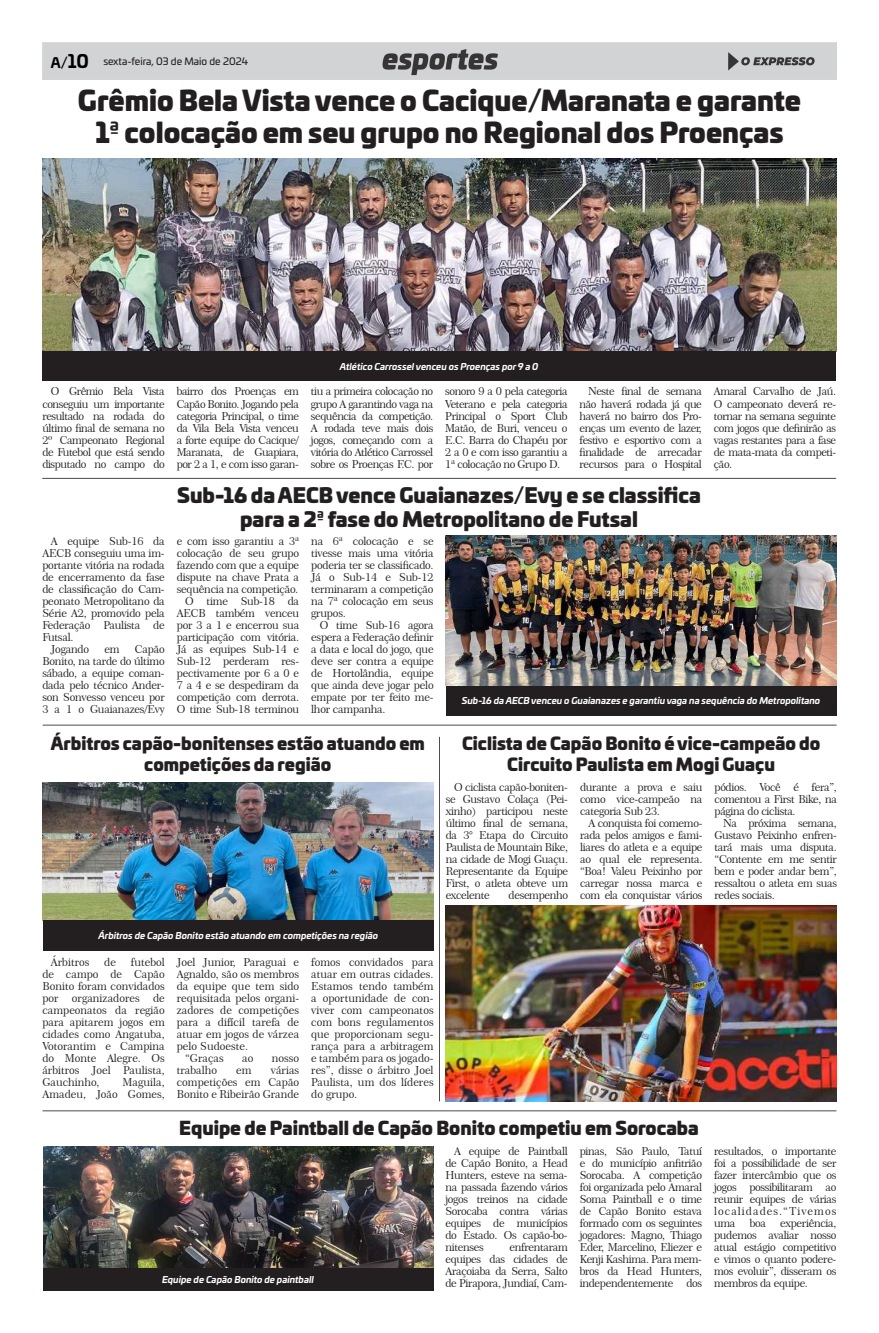
<style>
.page{position:relative;width:879px;height:1333px;background:#fff}
.page>*{position:absolute;margin:0;border:0;box-sizing:border-box;transform-origin:0 0}
.t1{font:900 27px/32.4px "Univia Pro";color:#231f20;text-align:center}
.t2{font:900 20px/24px "Univia Pro";color:#231f20;text-align:center}
.t3{font:900 18px "Univia Pro";color:#231f20}
.t4{font:900 17px/20.4px "Univia Pro";color:#231f20;text-align:center}
.t5{font:11px/12px "Century 751 BT Roman No 2 B";letter-spacing:-.02em;color:#231f20;text-align:justify}
.t6{font:11px/12px "Century 751 BT Roman No 2 B";color:#231f20;text-align:right}
.t7{font:10px "Univia Pro";color:#231f20}
.t8{font:italic 700 9px "Univia Pro";color:#fff}
.s1{font-weight:700;font-size:14px;color:#000001}
.s2{font-weight:700;font-size:18px;color:#000001}
</style>
<div class="page">
<img style="left:42px;top:43px;width:794px;height:36px">
<img style="left:43px;top:158px;width:793px;height:193px">
<hr style="left:42px;top:478px;width:794px;height:1px;background:#4a4d4f">
<div style="left:446px;top:685px;width:390px;height:31px;background:#231f20"></div>
<img style="left:445px;top:536px;width:391px;height:149px">
<div style="left:42px;top:351px;width:794px;height:30px;background:#231f20"></div>
<img style="left:42px;top:782px;width:392px;height:138px">
<img style="left:43px;top:1146px;width:391px;height:122px">
<div style="left:43px;top:920px;width:391px;height:31px;background:#231f20"></div>
<hr style="left:43px;top:724px;width:793px;height:1px;background:#4a4d4f">
<img style="left:446px;top:905px;width:390px;height:196px">
<hr style="left:43px;top:1110px;width:793px;height:1px;background:#4a4d4f">
<hr style="left:439px;top:736px;width:1px;height:365px;background:#4a4d4f">
<div style="left:43px;top:1268px;width:390px;height:22px;background:#231f20"></div>
<p class="t7" style="left:51px;top:54px;width:199px"><span class="s1">A/</span><span class="s2">10</span> sexta-feira, 03 de Maio de 2024</p>
<h1 class="t1" style="left:78px;top:82px;width:724px">Grêmio Bela Vista vence o Cacique/Maranata e garante<br>1ª colocação em seu grupo no Regional dos Proenças</h1>
<p class="t8" style="left:340px;top:359px;width:200px">Atlético Carrossel venceu os Proenças por 9 a 0</p>
<p class="t5" style="left:42px;top:385px;width:124px;text-indent:9px">O Grêmio Bela Vista conseguiu um importante resultado na rodada do último final de semana no 2º Campeonato Regional de Futebol que está sendo disputado no campo do</p>
<p class="t5" style="left:177px;top:385px;width:124px">bairro dos Proenças em Capão Bonito. Jogando pela categoria Principal, o time da Vila Bela Vista venceu a forte equipe do Cacique/ Maranata, de Guapiara, por 2 a 1, e com isso garan-</p>
<p class="t5" style="left:311px;top:385px;width:124px">tiu a primeira colocação no grupo A garantindo vaga na sequência da competição.<br>A rodada teve mais dois jogos, começando com a vitória do Atlético Carrossel sobre os Proenças F.C. por</p>
<p class="t5" style="left:445px;top:385px;width:124px">sonoro 9 a 0 pela categoria Veterano e pela categoria Principal o Sport Club Matão, de Buri, venceu o E.C. Barra do Chapéu por 2 a 0 e com isso garantiu a 1ª colocação no Grupo D.</p>
<p class="t5" style="left:579px;top:385px;width:124px;text-indent:9px">Neste final de semana não haverá rodada já que haverá no bairro dos Pro&shy;enças um evento de lazer, festivo e esportivo com a finalidade de arrecadar recursos para o Hospital</p>
<p class="t5" style="left:714px;top:385px;width:124px">Amaral Carvalho de Jaú.<br>O campeonato deverá re&shy;tornar na semana seguinte com jogos que definirão as vagas restantes para a fase de mata-mata da competi&shy;ção.</p>
<p class="t5" style="left:51px;top:535px;width:115px">A equipe Sub-16 da</p>
<p class="t5" style="left:42px;top:547px;width:124px">AECB conseguiu uma im-</p>
<p class="t5" style="left:42px;top:559px;width:124px">portante vitória na rodada</p>
<p class="t5" style="left:42px;top:571px;width:124px">de encerramento da fase</p>
<p class="t5" style="left:42px;top:583px;width:124px">de classificação do Cam-</p>
<p class="t5" style="left:42px;top:595px;width:124px">peonato Metropolitano da</p>
<p class="t5" style="left:42px;top:607px;width:124px">Série A2, promovido pela</p>
<p class="t5" style="left:42px;top:619px;width:124px">Federação Paulista de</p>
<p class="t5" style="left:42px;top:631px;width:33px">Futsal.</p>
<p class="t5" style="left:51px;top:643px;width:40px">Jogando</p>
<p class="t5" style="left:104px;top:643px;width:17px">em</p>
<p class="t5" style="left:42px;top:643px;width:124px;text-indent:93px">Capão Bonito, na tarde do último sábado, a equipe coman&shy;dada pelo técnico Ander&shy;son Sonvesso venceu por 3 a 1 o Guaianazes/Evy</p>
<h2 class="t2" style="left:177px;top:482px;width:525px">Sub-16 da AECB vence Guaianazes/Evy e se classifica para a 2ª fase do Metropolitano de Futsal</h2>
<p class="t5" style="left:177px;top:535px;width:124px;text-align:right">e com isso garantiu a 3ª colocação de seu grupo fazendo com que a equipe dispute na chave Prata a sequência na competição.<br>O time Sub-18 da<br>AECB também venceu por 3 a 1 e encerrou sua participação com vitória.<br>Já as equipes Sub-14 e<br>Sub-12 perderam res&shy;pectivamente por 6 a 0 e<br>7 a 4 e se despediram da competição com derrota.<br>O time Sub-18 terminou</p>
<p class="t5" style="left:311px;top:535px;width:124px">na 6ª colocação e se tivesse mais uma vitória poderia ter se classificado.<br>Já o Sub-14 e Sub-12 terminaram a competição na 7ª colocação em seus grupos.</p>
<p class="t5" style="left:311px;top:619px;width:124px;text-indent:9px">O time Sub-16 agora espera a Federação definir a data e local do jogo, que deve ser contra a equipe de Hortolândia, equipe que ainda deve jogar pelo empate por ter feito me&shy;lhor campanha.</p>
<p class="t8" style="left:462px;top:693px;width:360px">Sub-16 da AECB venceu o Guaianazes e garantiu vaga na sequência do Metropolitano</p>
<h3 class="t4" style="left:51px;top:732px;width:375px">Árbitros capão-bonitenses estão atuando em competições da região</h3>
<p class="t8" style="left:98px;top:928px;width:281px">Árbitros de Capão Bonito estão atuando em competições na região</p>
<p class="t6" style="left:51px;top:955px;width:40px">Árbitros</p>
<p class="t5" style="left:104px;top:955px;width:13px">de</p>
<p class="t5" style="left:42px;top:955px;width:124px;text-indent:88px">futebol de campo de Capão Bonito foram convidados por organizadores de campeonatos da região para apitarem jogos em cidades como Angatuba, Votorantim e Campina do Monte Alegre. Os árbitros Joel Paulista, Gauchinho,</p>
<p class="t6" style="left:42px;top:1075px;width:124px">Maguila,<br>Amadeu, João Gomes,</p>
<p class="t6" style="left:177px;top:955px;width:124px">Joel Junior, Paraguai e</p>
<p class="t6" style="left:177px;top:967px;width:124px">Agnaldo, são os membros</p>
<p class="t6" style="left:177px;top:979px;width:124px">da equipe que tem sido</p>
<p class="t6" style="left:177px;top:991px;width:124px">requisitada pelos organi-</p>
<p class="t6" style="left:177px;top:1003px;width:124px">zadores de competições</p>
<p class="t6" style="left:177px;top:1015px;width:124px">para a difícil tarefa de</p>
<p class="t6" style="left:177px;top:1027px;width:124px">atuar em jogos de várzea</p>
<p class="t6" style="left:177px;top:1039px;width:73px">pelo Sudoeste.</p>
<p class="t5" style="left:185px;top:1051px;width:40px">“Graças</p>
<p class="t5" style="left:242px;top:1051px;width:13px">ao</p>
<p class="t5" style="left:272px;top:1051px;width:29px">nosso</p>
<p class="t6" style="left:177px;top:1063px;width:42px">trabalho</p>
<p class="t5" style="left:236px;top:1063px;width:17px">em</p>
<p class="t5" style="left:177px;top:1063px;width:124px;text-indent:94px">várias competições em Capão Bonito e Ribeirão Grande</p>
<p class="t5" style="left:311px;top:955px;width:124px">fomos convidados para atuar em outras cidades.<br>Estamos tendo também a oportunidade de con&shy;viver com campeonatos com bons regulamentos que proporcionam segu&shy;rança para a arbitragem e também para os jogado&shy;res”, disse o árbitro Joel Paulista, um dos líderes do grupo.</p>
<h3 class="t4" style="left:462px;top:732px;width:360px">Ciclista de Capão Bonito é vice-campeão do<br>Circuito Paulista em Mogi Guaçu</h3>
<p class="t5" style="left:446px;top:780px;width:124px;text-indent:9px">O ciclista capão-boniten&shy;se Gustavo Colaça (Pei&shy;xinho) participou neste último final de semana, da 3° Etapa do Circuito Paulista de Mountain Bike, na cidade de Mogi Guaçu.<br>Representante da Equipe First, o atleta obteve um excelente</p>
<p class="t5" style="left:714px;top:780px;width:124px">pódios. Você é fera”, comentou a First Bike, na página do ciclista.</p>
<p class="t5" style="left:714px;top:816px;width:124px;text-indent:9px">Na próxima semana, Gustavo Peixinho enfren&shy;tará mais uma disputa. “Contente em me sentir bem e poder andar bem”, ressaltou o atleta em suas redes sociais.</p>
<p class="t5" style="left:580px;top:780px;width:124px">durante a prova e saiu como vice-campeão na categoria Sub 23.</p>
<p class="t5" style="left:580px;top:816px;width:124px;text-indent:9px">A conquista foi comemo&shy;rada pelos amigos e fami&shy;liares do atleta e a equipe ao qual ele representa. “Boa! Valeu Peixinho por carregar nossa marca e com ela conquistar vários</p>
<p class="t5" style="left:508px;top:888px;width:61px">desempenho</p>
<h3 class="t3" style="left:179px;top:1112px;width:521px">Equipe de Paintball de Capão Bonito competiu em Sorocaba</h3>
<p class="t5" style="left:445px;top:1144px;width:124px;text-indent:9px">A equipe de Paintball de Capão Bonito, a Head Hunters, esteve na sema&shy;na passada fazendo vários jogos treinos na cidade Sorocaba contra várias equipes de municípios do Estado. Os capão-bo&shy;nitenses</p>
<p class="t5" style="left:580px;top:1144px;width:124px">pinas, São Paulo, Tatuí e do município anfitrião Sorocaba. A competição foi organizada pelo Amaral Soma Paintball e o time de Capão Bonito estava formado com os seguintes jogadores: Magno, Thiago Eder, Marcelino, Eliezer e Kenji Kashima. Para mem&shy;bros da Head Hunters, independentemente dos</p>
<p class="t5" style="left:714px;top:1144px;width:124px">resultados, o importante foi a possibilidade de ser fazer intercâmbio que os jogos possibilitaram ao reunir equipes de várias localidades.“Tivemos uma</p>
<p class="t5" style="left:750px;top:1216px;width:18px">boa</p>
<p class="t5" style="left:714px;top:1216px;width:124px;text-indent:66px">experiência, pudemos avaliar nosso atual estágio competitivo e vimos o quanto podere&shy;mos evoluir”, disseram os membros da equipe.</p>
<p class="t5" style="left:445px;top:1240px;width:124px;text-indent:64px">enfrentaram equipes das cidades de Araçoiaba da Serra, Salto de Pirapora, Jundiaí, Cam-</p>
<p class="t8" style="left:162px;top:1272px;width:153px">Equipe de Capão Bonito de paintball</p>
</div>
